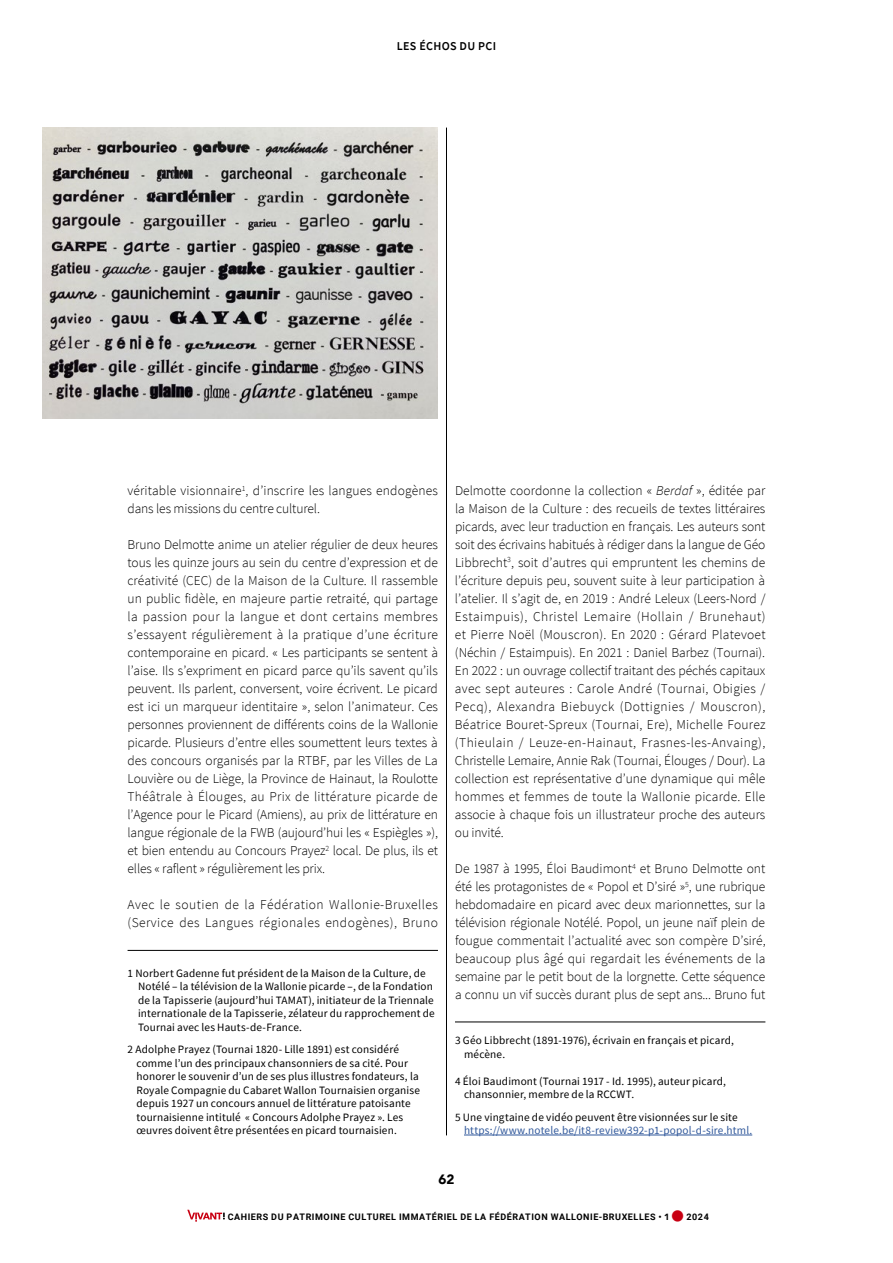
<style>
.page{position:relative;width:893px;height:1263px;background:#fff}
.page>*{position:absolute;margin:0;border:0;box-sizing:border-box;transform-origin:0 0}
.t1{font:300 13.5px/18px "Source Sans Pro";letter-spacing:-.005em;color:#000;text-align:justify}
.t2{font:300 13.5px/18px "Source Sans Pro";letter-spacing:.035em;color:#000}
.t3{font:900 13.5px "Avenir";color:#000}
.t4{font:600 12px "Source Sans Pro";letter-spacing:.025em;color:#000}
.t5{font:11.25px/13.5px "Source Sans Pro";letter-spacing:.015em;color:#000}
.t6{font:11.25px "Source Sans Pro";letter-spacing:.015em;color:#30589b}
.t7{font:700 9px "Roboto";letter-spacing:.06em;color:#000}
.s1{font-style:italic}
.s2{font-family:"Avenir";font-weight:900}
.s3{font-family:"Avenir";font-weight:900;font-size:31.5px;color:#c80013}
</style>
<div class="page">
<svg style="left:187px;top:1210px;width:38px;height:12px"></svg>
<hr style="left:446px;top:128px;width:1px;height:1007px;background:#000">
<hr style="left:128px;top:950px;width:310px;height:1px;background:#000">
<hr style="left:455px;top:1022px;width:310px;height:1px;background:#000">
<hr style="left:464px;top:1135px;width:288px;height:1px;background:#30589b">
<img style="left:43px;top:128px;width:395px;height:290px">
<p class="t4" style="left:397px;top:39px;width:101px">LES ÉCHOS DU PCI</p>
<p class="t1" style="left:128px;top:482px;width:312px">véritable visionnaire<sup>1</sup>, d’inscrire les langues endogènes dans les missions du centre culturel.</p>
<p class="t1" style="left:128px;top:536px;width:312px">Bruno Delmotte anime un atelier régulier de deux heures tous les quinze jours au sein du centre d’expression et de créativité (CEC) de la Maison de la Culture. Il rassemble un public fidèle, en majeure partie retraité, qui partage la passion pour la langue et dont certains membres s’essayent régulièrement à la pratique d’une écriture contemporaine en picard. « Les participants se sentent à l’aise. Ils s’expriment en picard parce qu’ils savent qu’ils peuvent. Ils parlent, conversent, voire écrivent. Le picard est ici un marqueur identitaire », selon l’animateur. Ces personnes proviennent de différents coins de la Wallonie picarde. Plusieurs d’entre elles soumettent leurs textes à des concours organisés par la RTBF, par les Villes de La Louvière ou de Liège, la Province de Hainaut, la Roulotte Théâtrale à Élouges, au Prix de littérature picarde de l’Agence pour le Picard (Amiens), au prix de littérature en langue régionale de la FWB (aujourd’hui les « Espiègles »), et bien entendu au Concours Prayez<sup>2</sup> local. De plus, ils et elles « raflent » régulièrement les prix.</p>
<p class="t2" style="left:128px;top:896px;width:312px">Avec le soutien de la Fédération Wallonie-Bruxelles (Service des Langues régionales endogènes), Bruno</p>
<p class="t5" style="left:138px;top:966px;width:298px;text-indent:-10px">1 Norbert Gadenne fut président de la Maison de la Culture, de Notélé – la télévision de la Wallonie picarde –, de la Fondation de la Tapisserie (aujourd’hui TAMAT), initiateur de la Triennale internationale de la Tapisserie, zélateur du rapprochement de Tournai avec les Hauts-de-France.</p>
<p class="t5" style="left:137px;top:1042px;width:285px;text-indent:-9px">2 Adolphe Prayez (Tournai 1820- Lille 1891) est considéré comme l’un des principaux chansonniers de sa cité. Pour honorer le souvenir d’un de ses plus illustres fondateurs, la Royale Compagnie du Cabaret Wallon Tournaisien organise depuis 1927 un concours annuel de littérature patoisante tournaisienne intitulé « Concours Adolphe Prayez ». Les œuvres doivent être présentées en picard tournaisien.</p>
<p class="t1" style="left:455px;top:481px;width:312px">Delmotte coordonne la collection « <span class="s1">Berdaf</span> », éditée par la Maison de la Culture : des recueils de textes littéraires picards, avec leur traduction en français. Les auteurs sont soit des écrivains habitués à rédiger dans la langue de Géo Libbrecht<sup>3</sup>, soit d’autres qui empruntent les chemins de l’écriture depuis peu, souvent suite à leur participation à l’atelier. Il s’agit de, en 2019 : André Leleux (Leers-Nord / Estaimpuis), Christel Lemaire (Hollain / Brunehaut) et Pierre Noël (Mouscron). En 2020 : Gérard Platevoet (Néchin / Estaimpuis). En 2021 : Daniel Barbez (Tournai).<br>En 2022 : un ouvrage collectif traitant des péchés capitaux avec sept auteures : Carole André (Tournai, Obigies / Pecq), Alexandra Biebuyck (Dottignies / Mouscron), Béatrice Bouret-Spreux (Tournai, Ere), Michelle Fourez (Thieulain / Leuze-en-Hainaut, Frasnes-les-Anvaing), Christelle Lemaire, Annie Rak (Tournai, Élouges / Dour). La collection est représentative d’une dynamique qui mêle hommes et femmes de toute la Wallonie picarde. Elle associe à chaque fois un illustrateur proche des auteurs ou invité.</p>
<p class="t1" style="left:455px;top:859px;width:312px">De 1987 à 1995, Éloi Baudimont<sup>4</sup> et Bruno Delmotte ont été les protagonistes de « Popol et D’siré »<sup>5</sup>, une rubrique hebdomadaire en picard avec deux marionnettes, sur la télévision régionale Notélé. Popol, un jeune naïf plein de fougue commentait l’actualité avec son compère D’siré, beaucoup plus âgé qui regardait les événements de la semaine par le petit bout de la lorgnette. Cette séquence a connu un vif succès durant plus de sept ans... Bruno fut</p>
<p class="t5" style="left:464px;top:1033px;width:271px;text-indent:-9px">3 Géo Libbrecht (1891-1976), écrivain en français et picard, mécène.</p>
<p class="t5" style="left:464px;top:1074px;width:263px;text-indent:-9px">4 Éloi Baudimont (Tournai 1917 - Id. 1995), auteur picard, chansonnier, membre de la RCCWT.</p>
<p class="t5" style="left:455px;top:1110px;width:284px">5 Une vingtaine de vidéo peuvent être visionnées sur le site</p>
<p class="t6" style="left:464px;top:1123px;width:290px">https://www.notele.be/it8-review392-p1-popol-d-sire.html.</p>
<p class="t3" style="left:438px;top:1167px;width:17px">62</p>
<p class="t7" style="left:228px;top:1210px;width:482px">CAHIERS DU PATRIMOINE CULTUREL IMMATÉRIEL DE LA FÉDÉRATION WALLONIE-BRUXELLES • <span class="s2">1</span><span class="s3">•</span>2024</p>
</div>
